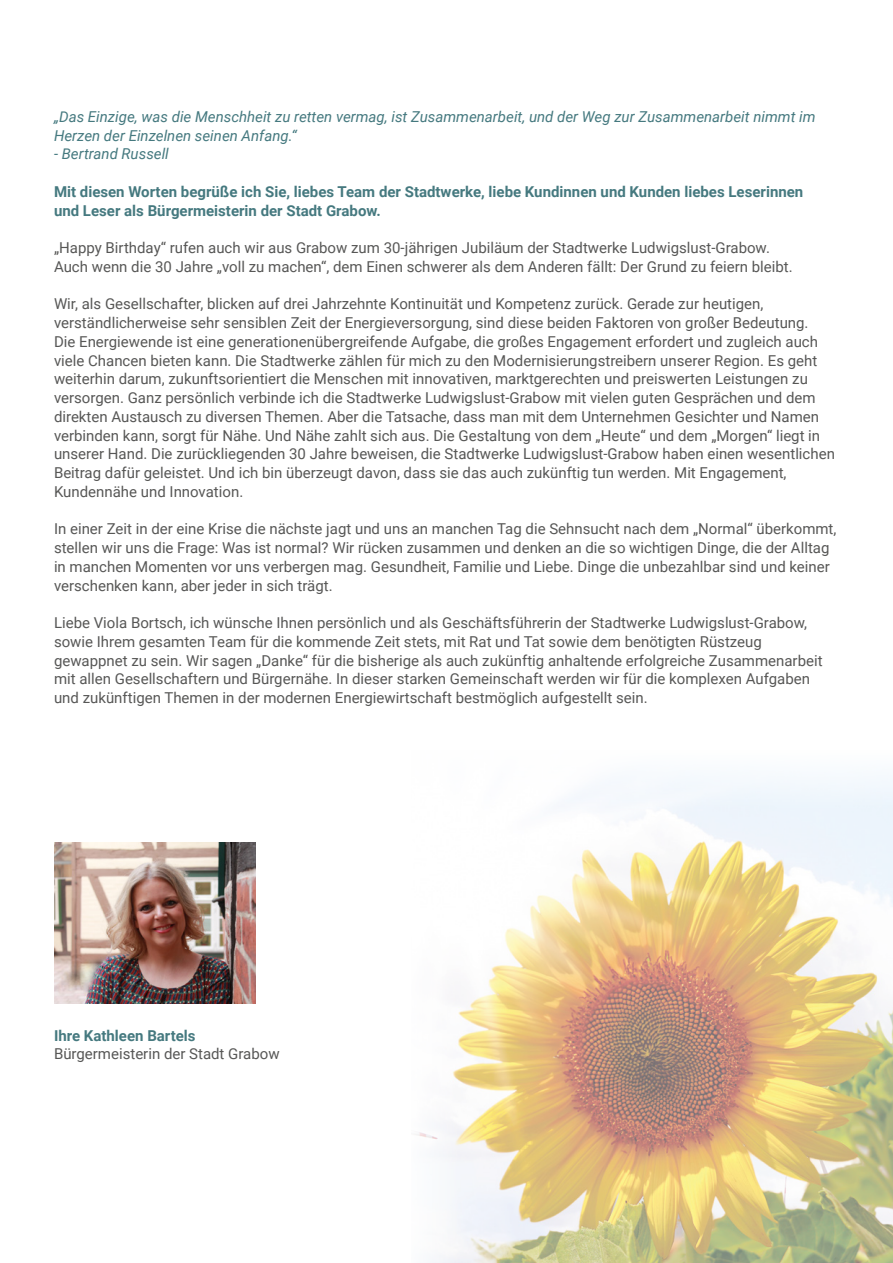
<style>
.page{position:relative;width:893px;height:1263px;background:#fff}
.page>*{position:absolute;margin:0;border:0;box-sizing:border-box;transform-origin:0 0}
.Fließtext_neu{font:15px/18.8px "Roboto";color:#575756}
.Fließtext_neu-2{font:700 15px "Roboto";color:#45797f}
.Fließtext_neu-3{font:italic 15px/18.8px "Roboto";color:#45797f}
</style>
<div class="page">
<img style="left:461px;top:777px;width:432px;height:486px">
<img style="left:54px;top:842px;width:202px;height:161px">
<p class="Fließtext_neu-3" style="left:54px;top:107px;width:763px">„Das Einzige, was die Menschheit zu retten vermag, ist Zusammenarbeit, und der Weg zur Zusammenarbeit nimmt im<br>Herzen der Einzelnen seinen Anfang.“</p>
<p class="Fließtext_neu-3" style="left:54px;top:144px;width:116px">- Bertrand Russell</p>
<p class="Fließtext_neu-2" style="left:54px;top:181px;width:751px">Mit diesen Worten begrüße ich Sie, liebes Team der Stadtwerke, liebe Kundinnen und Kunden liebes Leserinnen</p>
<p class="Fließtext_neu-2" style="left:54px;top:200px;width:328px">und Leser als Bürgermeisterin der Stadt Grabow.</p>
<p class="Fließtext_neu" style="left:54px;top:238px;width:717px">„Happy Birthday“ rufen auch wir aus Grabow zum 30-jährigen Jubiläum der Stadtwerke Ludwigslust-Grabow.</p>
<p class="Fließtext_neu" style="left:54px;top:257px;width:740px">Auch wenn die 30 Jahre „voll zu machen“, dem Einen schwerer als dem Anderen fällt: Der Grund zu feiern bleibt.</p>
<p class="Fließtext_neu" style="left:54px;top:294px;width:711px">Wir, als Gesellschafter, blicken auf drei Jahrzehnte Kontinuität und Kompetenz zurück. Gerade zur heutigen,</p>
<p class="Fließtext_neu" style="left:54px;top:313px;width:756px">verständlicherweise sehr sensiblen Zeit der Energieversorgung, sind diese beiden Faktoren von großer Bedeutung.</p>
<p class="Fließtext_neu" style="left:54px;top:332px;width:782px">Die Energiewende ist eine generationenübergreifende Aufgabe, die großes Engagement erfordert und zugleich auch viele Chancen bieten kann. Die Stadtwerke zählen für mich zu den Modernisierungstreibern unserer Region. Es geht weiterhin darum, zukunftsorientiert die Menschen mit innovativen, marktgerechten und preiswerten Leistungen zu versorgen. Ganz persönlich verbinde ich die Stadtwerke Ludwigslust-Grabow mit vielen guten Gesprächen und dem direkten Austausch zu diversen Themen. Aber die Tatsache, dass man mit dem Unternehmen Gesichter und Namen verbinden kann, sorgt für Nähe. Und Nähe zahlt sich aus. Die Gestaltung von dem „Heute“ und dem „Morgen“ liegt in unserer Hand. Die zurückliegenden 30 Jahre beweisen, die Stadtwerke Ludwigslust-Grabow haben einen wesentlichen Beitrag dafür geleistet. Und ich bin überzeugt davon, dass sie das auch zukünftig tun werden. Mit Engagement,</p>
<p class="Fließtext_neu" style="left:54px;top:482px;width:191px">Kundennähe und Innovation.</p>
<p class="Fließtext_neu" style="left:54px;top:519px;width:784px">In einer Zeit in der eine Krise die nächste jagt und uns an manchen Tag die Sehnsucht nach dem „Normal“ überkommt, stellen wir uns die Frage: Was ist normal? Wir rücken zusammen und denken an die so wichtigen Dinge, die der Alltag in manchen Momenten vor uns verbergen mag. Gesundheit, Familie und Liebe. Dinge die unbezahlbar sind und keiner verschenken kann, aber jeder in sich trägt.</p>
<p class="Fließtext_neu" style="left:54px;top:613px;width:755px">Liebe Viola Bortsch, ich wünsche Ihnen persönlich und als Geschäftsführerin der Stadtwerke Ludwigslust-Grabow, sowie Ihrem gesamten Team für die kommende Zeit stets, mit Rat und Tat sowie dem benötigten Rüstzeug</p>
<p class="Fließtext_neu" style="left:54px;top:650px;width:770px">gewappnet zu sein. Wir sagen „Danke“ für die bisherige als auch zukünftig anhaltende erfolgreiche Zusammenarbeit mit allen Gesellschaftern und Bürgernähe. In dieser starken Gemeinschaft werden wir für die komplexen Aufgaben</p>
<p class="Fließtext_neu" style="left:54px;top:688px;width:595px">und zukünftigen Themen in der modernen Energiewirtschaft bestmöglich aufgestellt sein.</p>
<p class="Fließtext_neu-2" style="left:54px;top:1025px;width:143px">Ihre Kathleen Bartels</p>
<p class="Fließtext_neu" style="left:54px;top:1044px;width:227px">Bürgermeisterin der Stadt Grabow</p>
</div>
